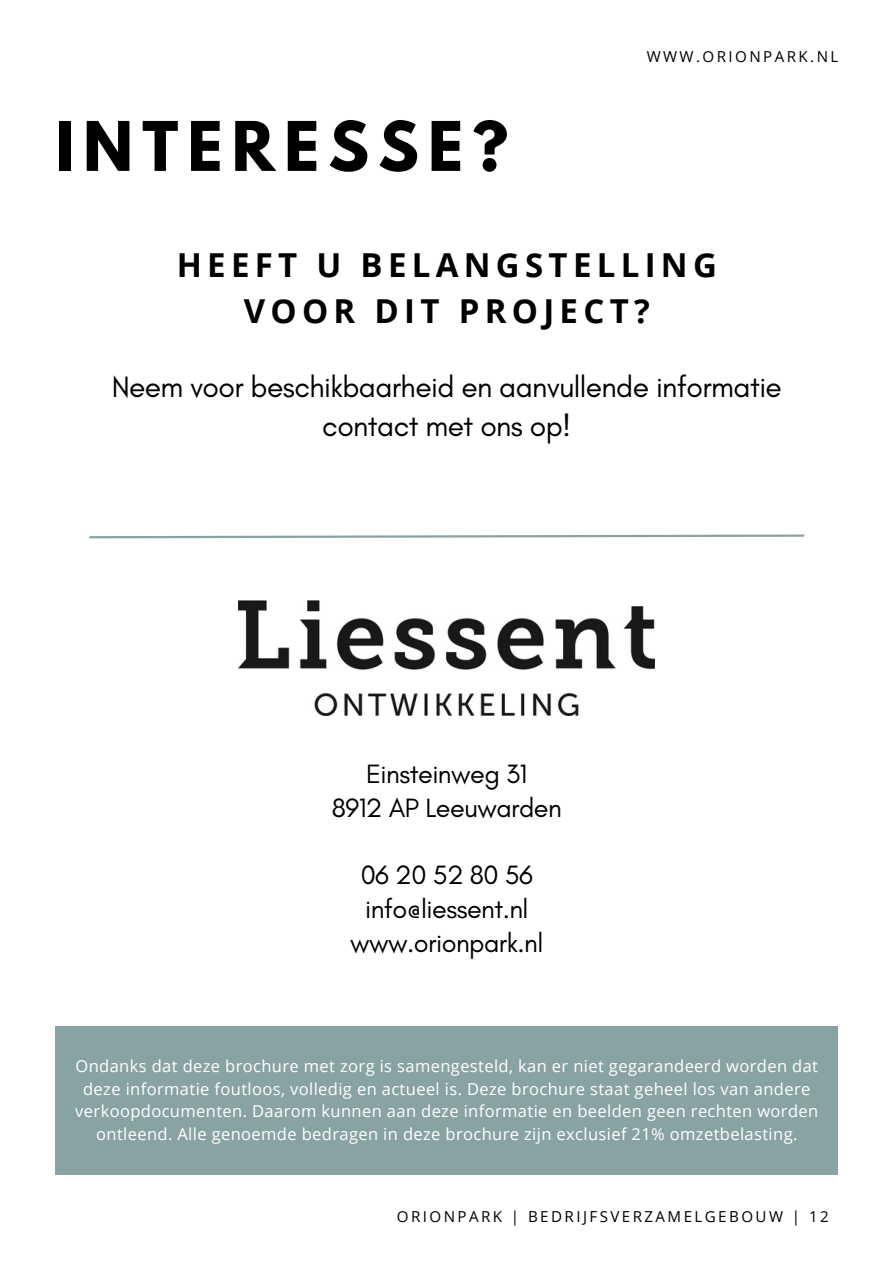
<style>
.page{position:relative;width:894px;height:1264px;background:#fff}
.page>*{position:absolute;margin:0;border:0;box-sizing:border-box;transform-origin:0 0}
.t1{font:700 60.6px "League Spartan";letter-spacing:.15em;color:#000}
.t2{font:700 33px/46.2px "Open Sans";letter-spacing:.16em;color:#000;text-align:center}
.t3{font:30px/38.2px "Glacial Indifference";letter-spacing:-.02em;color:#000;text-align:center}
.t4{font:27px/33.8px "Glacial Indifference";letter-spacing:-.02em;color:#000;text-align:center}
.t5{font:16.5px/22.5px "Open Sans";letter-spacing:.025em;color:#fff;text-align:center}
.t6{font:15.15px "Open Sans";letter-spacing:.16em;color:#000}
</style>
<div class="page">
<div style="left:55px;top:1026px;width:782px;height:148px;background:#89a3a3"></div>
<img style="left:238px;top:601px;width:416px;height:114px">
<svg style="left:89px;top:534px;width:716px;height:5px"></svg>
<h2 class="t1" style="left:55px;top:116px;width:454px">INTERESSE?</h2>
<h4 class="t6" style="left:646px;top:46px;width:193px">WWW.ORIONPARK.NL</h4>
<h4 class="t2" style="left:177px;top:241px;width:541px">HEEFT U BELANGSTELLING<br>VOOR DIT PROJECT?</h4>
<h3 class="t3" style="left:112px;top:368px;width:671px">Neem voor beschikbaarheid en aanvullende informatie contact met ons op!</h3>
<p class="t4" style="left:331px;top:756px;width:231px">Einsteinweg 31<br>8912 AP Leeuwarden</p>
<h5 class="t4" style="left:350px;top:857px;width:195px">06 20 52 80 56 info@liessent.nl www.orionpark.nl</h5>
<h5 class="t5" style="left:75px;top:1054px;width:744px">Ondanks dat deze brochure met zorg is samengesteld, kan er niet gegarandeerd worden dat deze informatie foutloos, volledig en actueel is. Deze brochure staat geheel los van andere verkoopdocumenten. Daarom kunnen aan deze informatie en beelden geen rechten worden ontleend. Alle genoemde bedragen in deze brochure zijn exclusief 21% omzetbelasting.</h5>
<p class="t6" style="left:396px;top:1205px;width:433px">ORIONPARK | BEDRIJFSVERZAMELGEBOUW | 12</p>
</div>
